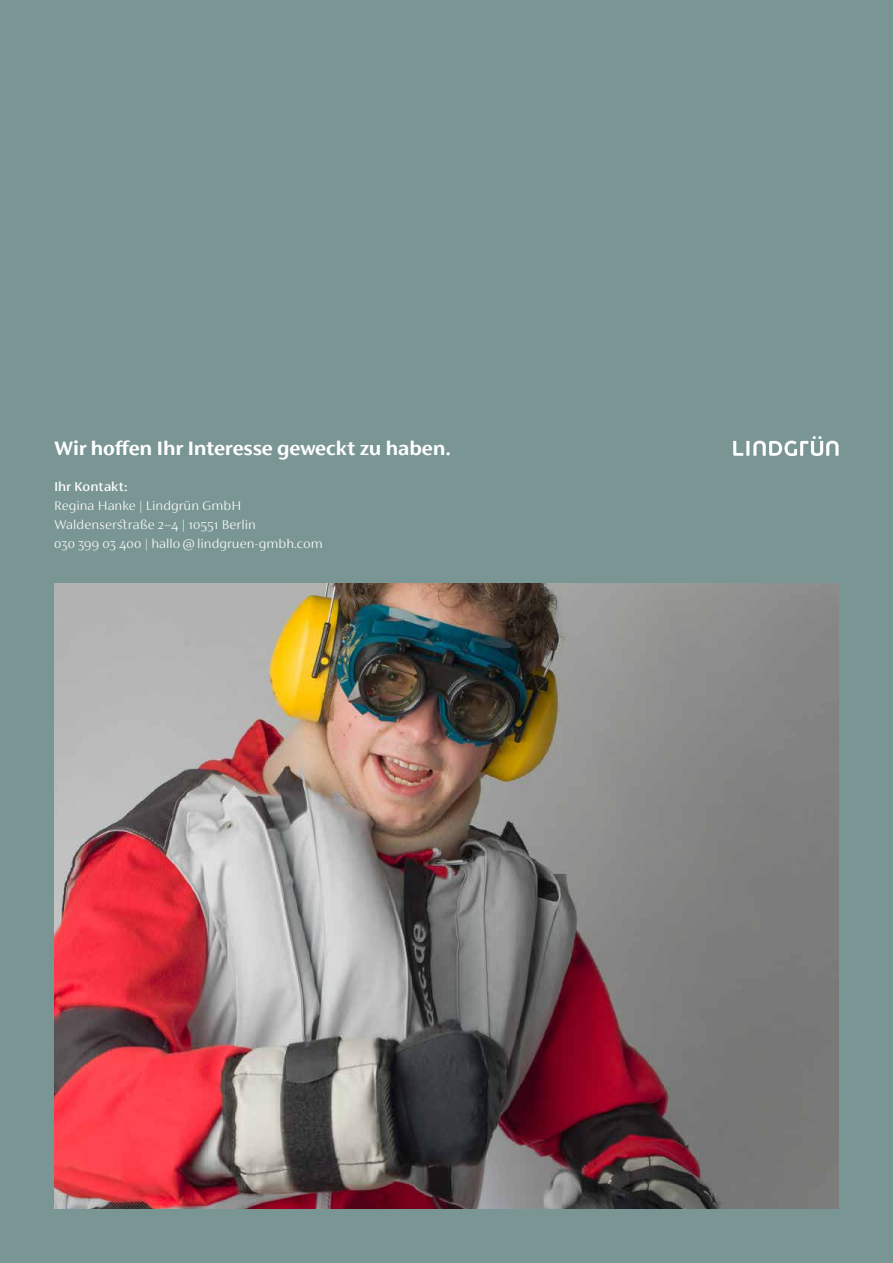
<style>
.page{position:relative;width:893px;height:1263px;background:#7a9694}
.page>*{position:absolute;margin:0;border:0;box-sizing:border-box;transform-origin:0 0}
.t1{font:700 21.3px "FS Siena";letter-spacing:-.005em;color:#fff}
.t2{font:200 14.25px/19px "FS Siena";letter-spacing:.005em;color:#fff}
.t3{font:500 14.25px "FS Siena";letter-spacing:.005em;color:#fff}
</style>
<div class="page">
<img style="left:54px;top:584px;width:785px;height:625px">
<svg style="left:733px;top:436px;width:106px;height:20px"></svg>
<h1 class="t1" style="left:54px;top:436px;width:398px">Wir hoffen Ihr Interesse geweckt zu haben.</h1>
<p class="t3" style="left:54px;top:479px;width:75px">Ihr Kontakt:</p>
<p class="t2" style="left:54px;top:496px;width:270px">Regina Hanke | Lindgrün GmbH<br>Waldenserstraße 2–4 | 10551 Berlin<br>030 399 03 400 | hallo @ lindgruen-gmbh.com</p>
</div>
